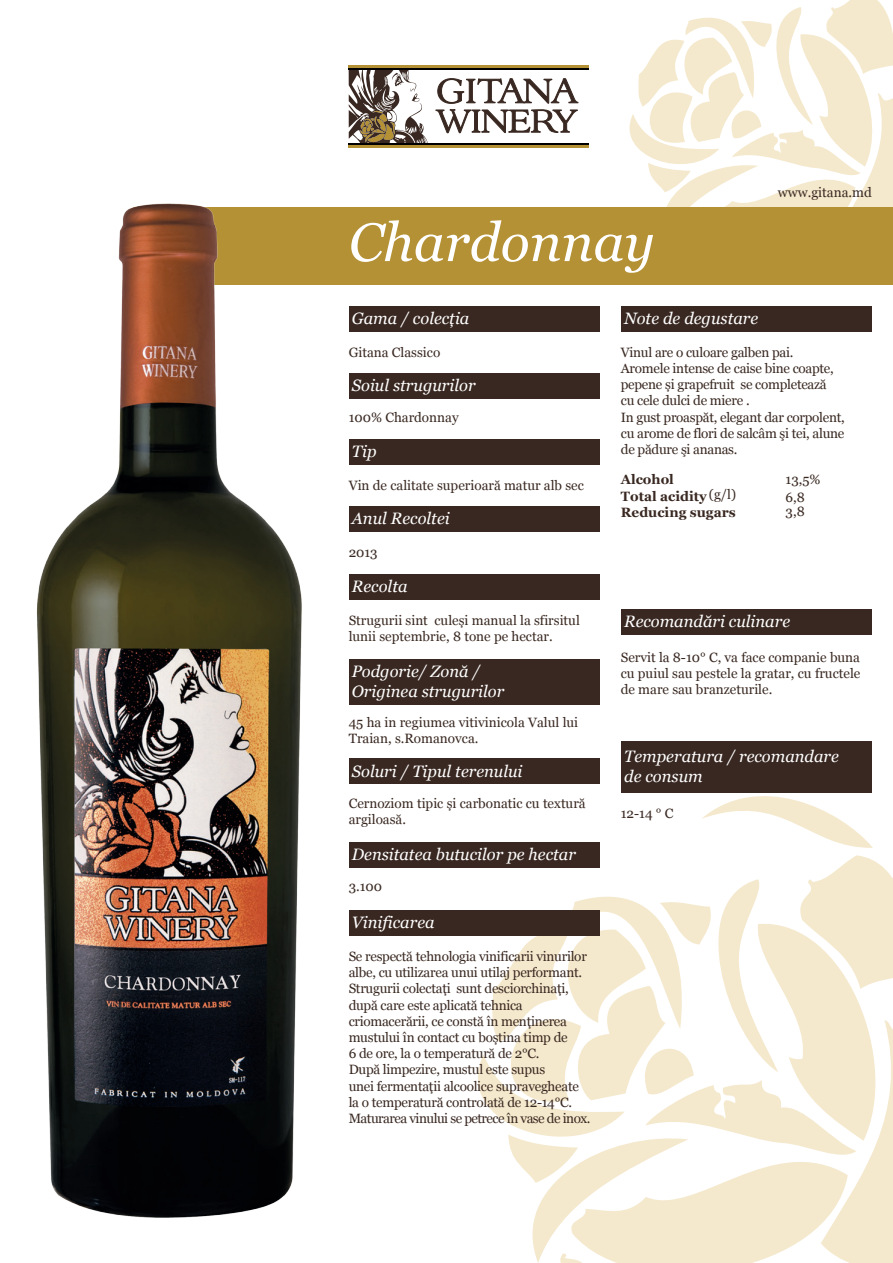
<style>
.page{position:relative;width:893px;height:1263px;background:#fff}
.page>*{position:absolute;margin:0;border:0;box-sizing:border-box;transform-origin:0 0}
.t1{font:italic 54px "Georgia";color:#fff}
.t2{font:italic 16.5px/19.8px "Georgia";color:#fff}
.t3{font:13.5px/16.2px "Georgia";letter-spacing:-.02em;color:#392821}
.t4{font:13.5px/16.2px "Georgia";color:#392821}
.t5{font:700 13.5px/16px "Georgia";color:#392821}
</style>
<div class="page">
<svg style="left:450px;top:771px;width:443px;height:492px"></svg>
<svg style="left:629px;top:0;width:264px;height:207px;fill:#f5e9ce"></svg>
<svg style="left:349px;top:69px;width:79px;height:74px"></svg>
<hr style="left:349px;top:143px;width:240px;height:2px;background:#000001">
<svg style="left:435px;top:78px;width:143px;height:55px"></svg>
<hr style="left:349px;top:68px;width:240px;height:1px;background:#000001">
<hr style="left:349px;top:65px;width:240px;height:3px;background:#b59135">
<hr style="left:349px;top:145px;width:240px;height:3px;background:#b59135">
<div style="left:133px;top:207px;width:760px;height:78px;background:#b59135"></div>
<div style="left:349px;top:306px;width:250px;height:25px;background:#392821"></div>
<div style="left:621px;top:306px;width:251px;height:25px;background:#392821"></div>
<div style="left:349px;top:373px;width:250px;height:25px;background:#392821"></div>
<div style="left:349px;top:439px;width:250px;height:26px;background:#392821"></div>
<div style="left:349px;top:506px;width:250px;height:26px;background:#392821"></div>
<div style="left:349px;top:759px;width:250px;height:25px;background:#392821"></div>
<div style="left:349px;top:842px;width:250px;height:25px;background:#392821"></div>
<div style="left:349px;top:910px;width:250px;height:25px;background:#392821"></div>
<div style="left:349px;top:574px;width:250px;height:25px;background:#392821"></div>
<div style="left:621px;top:609px;width:251px;height:26px;background:#392821"></div>
<div style="left:621px;top:741px;width:251px;height:52px;background:#392821"></div>
<div style="left:349px;top:659px;width:250px;height:46px;background:#392821"></div>
<img style="left:37px;top:203px;width:342px;height:1015px">
<p class="t4" style="left:778px;top:183px;width:95px">www.gitana.md</p>
<h1 class="t1" style="left:349px;top:203px;width:307px">Chardonnay</h1>
<p class="t2" style="left:352px;top:307px;width:119px">Gama / colecția</p>
<p class="t4" style="left:349px;top:343px;width:93px">Gitana Classico</p>
<p class="t2" style="left:624px;top:307px;width:136px">Note de degustare</p>
<p class="t3" style="left:621px;top:343px;width:225px">Vinul are o culoare galben pai.<br>Aromele intense de caise bine coapte, pepene și grapefruit se completează<br>cu cele dulci de miere .<br>In gust proaspăt, elegant dar corpolent, cu arome de flori de salcâm şi tei, alune de pădure şi ananas.</p>
<p class="t5" style="left:621px;top:471px;width:117px">Alcohol<br>Total acidity <sup>(g/l)<br></sup>Reducing sugars</p>
<p class="t2" style="left:352px;top:374px;width:125px">Soiul strugurilor</p>
<p class="t4" style="left:349px;top:409px;width:111px">100% Chardonnay</p>
<p class="t2" style="left:352px;top:441px;width:26px">Tip</p>
<p class="t4" style="left:349px;top:477px;width:237px">Vin de calitate superioară matur alb sec</p>
<p class="t2" style="left:352px;top:508px;width:99px">Anul Recoltei</p>
<p class="t3" style="left:349px;top:544px;width:31px">2013</p>
<p class="t3" style="left:785px;top:470px;width:37px;line-height:17.7px">13,5%<br>6,8</p>
<p class="t3" style="left:785px;top:503px;width:21px">3,8</p>
<p class="t2" style="left:352px;top:575px;width:57px">Recolta</p>
<p class="t4" style="left:349px;top:612px;width:233px">Strugurii sint culeși manual la sfirsitul lunii septembrie, 8 tone pe hectar.</p>
<p class="t2" style="left:624px;top:611px;width:168px">Recomandări culinare</p>
<p class="t3" style="left:621px;top:649px;width:241px;text-align:justify">Servit la 8-10° C, va face companie buna cu puiul sau pestele la gratar, cu fructele de mare sau branzeturile.</p>
<p class="t2" style="left:352px;top:661px;width:154px">Podgorie/ Zonă /<br>Originea strugurilor</p>
<p class="t4" style="left:349px;top:714px;width:231px">45 ha in regiumea vitivinicola Valul lui<br>Traian, s.Romanovca.</p>
<p class="t2" style="left:352px;top:760px;width:172px">Soluri / Tipul terenului</p>
<p class="t4" style="left:349px;top:795px;width:239px">Cernoziom tipic și carbonatic cu textură argiloasă.</p>
<p class="t2" style="left:352px;top:843px;width:226px">Densitatea butucilor pe hectar</p>
<p class="t3" style="left:349px;top:878px;width:35px">3.100</p>
<p class="t2" style="left:352px;top:911px;width:84px">Vinificarea</p>
<p class="t3" style="left:349px;top:947px;width:243px">Se respectă tehnologia vinificarii vinurilor albe, cu utilizarea unui utilaj performant.<br>Strugurii colectaţi sunt desciorchinaţi, după care este aplicată tehnica criomacerării, ce constă în menţinerea mustului în contact cu boștina timp de<br>6 de ore, la o temperatură de 2°C.<br>După limpezire, mustul este supus<br>unei fermentaţii alcoolice supravegheate la o temperatură controlată de 12-14°C.<br>Maturarea vinului se petrece în vase de inox.</p>
<p class="t2" style="left:624px;top:746px;width:216px">Temperatura / recomandare de consum</p>
<p class="t3" style="left:621px;top:805px;width:54px">12-14 ° C</p>
</div>
